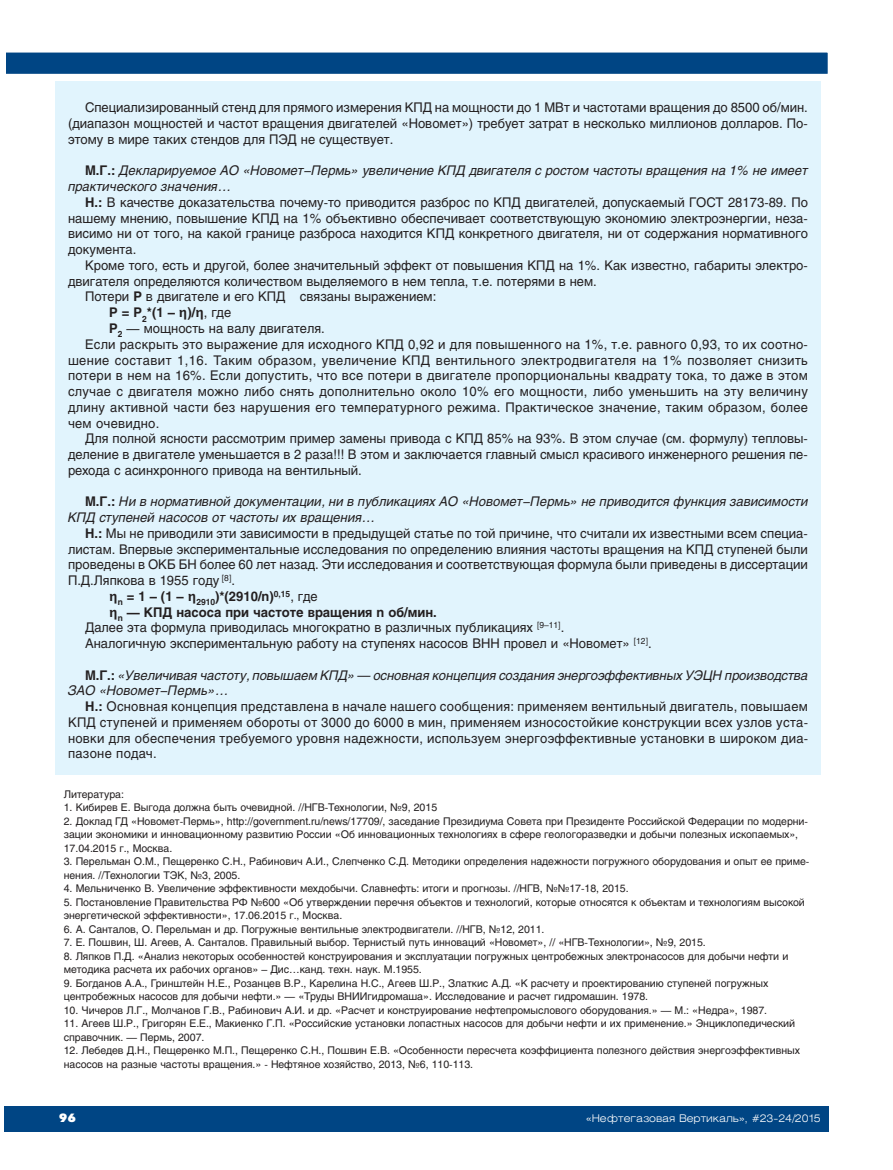
<style>
.page{position:relative;width:893px;height:1170px;background:#fff}
.page>*{position:absolute;margin:0;border:0;box-sizing:border-box;transform-origin:0 0}
.t1{font:13.2px/15.8px "Helios";color:#231f20;text-align:justify}
.t2{font:13.2px "Helios";letter-spacing:.02em;color:#231f20}
.t3{font:italic 13.2px/15.8px "Helios";color:#231f20}
.t4{font:13.2px "Helios";letter-spacing:.03em;color:#231f20}
.t5{font:700 13.2px "Helios";color:#231f20}
.t6{font:12px "Futura Futuris XC";color:#fff}
.t7{font:10.5px/13.5px "Helios";letter-spacing:-.005em;color:#231f20}
.t8{font:300 10.5px "Helios Ext";color:#fff}
.s1{font-weight:700;font-style:normal}
.s2{font-weight:700}
.s3{font-family:"Lucida Grande"}
.s4{font-weight:400}
</style>
<div class="page">
<div style="left:4px;top:1106px;width:825px;height:25px;background:#004584"></div>
<div style="left:6px;top:53px;width:822px;height:21px;background:#004584"></div>
<div style="left:4px;top:51px;width:825px;height:24px;border:2px solid #fff"></div>
<div style="left:55px;top:81px;width:766px;height:693px;background:#e1f4fd"></div>
<p class="t1" style="left:68px;top:101px;width:741px;text-indent:17px">Специализированный стенд для прямого измерения КПД на мощности до 1 МВт и частотами вращения до 8500 об/мин. (диапазон мощностей и частот вращения двигателей «Новомет») требует затрат в несколько миллионов долларов. По&shy;этому в мире таких стендов для ПЭД не существует.</p>
<p class="t3" style="left:68px;top:163px;width:741px;text-indent:17px"><span class="s1">М.Г.:</span> Декларируемое АО «Новомет−Пермь» увеличение КПД двигателя с ростом частоты вращения на 1% не имеет практического значения…</p>
<p class="t1" style="left:68px;top:196px;width:741px;text-indent:17px"><span class="s2">Н.:</span> В качестве доказательства почему-то приводится разброс по КПД двигателей, допускаемый ГОСТ 28173-89. По нашему мнению, повышение КПД на 1% объективно обеспечивает соответствующую экономию электроэнергии, неза&shy;висимо ни от того, на какой границе разброса находится КПД конкретного двигателя, ни от содержания нормативного документа.</p>
<p class="t1" style="left:85px;top:259px;width:724px">Кроме того, есть и другой, более значительный эффект от повышения КПД на 1%. Как известно, габариты электро-</p>
<p class="t1" style="left:68px;top:274px;width:530px">двигателя определяются количеством выделяемого в нем тепла, т.е. потерями в нем.</p>
<p class="t1" style="left:85px;top:290px;width:353px">Потери <span class="s2">Р</span> в двигателе и его КПД связаны выражением:</p>
<p class="t5" style="left:109px;top:307px;width:123px">Р = Р<sub>2</sub>*(1 – <span class="s3">η</span>)/<span class="s3">η</span><span class="s4">, где</span></p>
<p class="t1" style="left:109px;top:322px;width:217px"><span class="s2">Р</span><sub>2</sub> — мощность на валу двигателя.</p>
<p class="t2" style="left:85px;top:339px;width:724px">Если раскрыть это выражение для исходного КПД 0,92 и для повышенного на 1%, т.е. равного 0,93, то их соотно-</p>
<p class="t4" style="left:68px;top:355px;width:741px">шение составит 1,16. Таким образом, увеличение КПД вентильного электродвигателя на 1% позволяет снизить</p>
<p class="t2" style="left:68px;top:370px;width:741px">потери в нем на 16%. Если допустить, что все потери в двигателе пропорциональны квадрату тока, то даже в этом</p>
<p class="t2" style="left:68px;top:386px;width:741px">случае с двигателя можно либо снять дополнительно около 10% его мощности, либо уменьшить на эту величину</p>
<p class="t2" style="left:68px;top:402px;width:741px">длину активной части без нарушения его температурного режима. Практическое значение, таким образом, более</p>
<p class="t2" style="left:68px;top:418px;width:93px">чем очевидно.</p>
<p class="t1" style="left:85px;top:432px;width:724px">Для полной ясности рассмотрим пример замены привода с КПД 85% на 93%. В этом случае (см. формулу) тепловы-</p>
<p class="t1" style="left:68px;top:448px;width:741px">деление в двигателе уменьшается в 2 раза!!! В этом и заключается главный смысл красивого инженерного решения пе-</p>
<p class="t1" style="left:68px;top:463px;width:295px">рехода с асинхронного привода на вентильный.</p>
<p class="t3" style="left:68px;top:494px;width:741px;text-indent:17px"><span class="s1">М.Г.:</span> Ни в нормативной документации, ни в публикациях АО «Новомет−Пермь» не приводится функция зависимости<br>КПД ступеней насосов от частоты их вращения…</p>
<p class="t1" style="left:85px;top:526px;width:724px"><span class="s2">Н.:</span> Мы не приводили эти зависимости в предыдущей статье по той причине, что считали их известными всем специа-</p>
<p class="t1" style="left:68px;top:542px;width:741px">листам. Впервые экспериментальные исследования по определению влияния частоты вращения на КПД ступеней были</p>
<p class="t1" style="left:68px;top:558px;width:741px">проведены в ОКБ БН более 60 лет назад. Эти исследования и соответствующая формула были приведены в диссертации</p>
<p class="t1" style="left:68px;top:574px;width:168px">П.Д.Ляпкова в 1955 году <sup>[8]</sup>.</p>
<p class="t5" style="left:109px;top:591px;width:210px"><span class="s3">η</span><sub>n</sub> = 1 – (1 – <span class="s3">η</span><sub>2910</sub>)*(2910/n)<sup>0,15</sup><span class="s4">, где</span></p>
<p class="t5" style="left:109px;top:607px;width:329px"><span class="s3">η</span><sub>n</sub> — КПД насоса при частоте вращения n об/мин.</p>
<p class="t1" style="left:85px;top:621px;width:481px">Далее эта формула приводилась многократно в различных публикациях <sup>[9–11]</sup>.</p>
<p class="t1" style="left:85px;top:637px;width:568px">Аналогичную экспериментальную работу на ступенях насосов ВНН провел и «Новомет» <sup>[12]</sup>.</p>
<p class="t3" style="left:68px;top:667px;width:742px;text-indent:17px"><span class="s1">М.Г.:</span> «Увеличивая частоту, повышаем КПД» – основная концепция создания энергоэффективных УЭЦН производства<br>ЗАО «Новомет−Пермь»…</p>
<p class="t1" style="left:68px;top:700px;width:742px;text-indent:17px"><span class="s2">Н.:</span> Основная концепция представлена в начале нашего сообщения: применяем вентильный двигатель, повышаем КПД ступеней и применяем обороты от 3000 до 6000 в мин, применяем износостойкие конструкции всех узлов уста&shy;новки для обеспечения требуемого уровня надежности, используем энергоэффективные установки в широком диа&shy;пазоне подач.</p>
<p class="t7" style="left:64px;top:788px;width:62px">Литература:</p>
<p class="t7" style="left:64px;top:801px;width:375px">1. Кибирев Е. Выгода должна быть очевидной. //НГВ-Технологии, №9, 2015</p>
<p class="t7" style="left:64px;top:815px;width:746px">2. Доклад ГД «Новомет-Пермь», http://government.ru/news/17709/, заседание Президиума Совета при Президенте Российской Федерации по модерни&shy;зации экономики и инновационному развитию России «Об инновационных технологиях в сфере геологоразведки и добычи полезных ископаемых»,<br>17.04.2015 г., Москва.</p>
<p class="t7" style="left:64px;top:855px;width:747px">3. Перельман О.М., Пещеренко С.Н., Рабинович А.И., Слепченко С.Д. Методики определения надежности погружного оборудования и опыт ее приме&shy;нения. //Технологии ТЭК, №3, 2005.</p>
<p class="t7" style="left:64px;top:882px;width:566px">4. Мельниченко В. Увеличение эффективности мехдобычи. Славнефть: итоги и прогнозы. //НГВ, №№17-18, 2015.</p>
<p class="t7" style="left:64px;top:896px;width:743px">5. Постановление Правительства РФ №600 «Об утверждении перечня объектов и технологий, которые относятся к объектам и технологиям высокой энергетической эффективности», 17.06.2015 г., Москва.</p>
<p class="t7" style="left:64px;top:923px;width:482px">6. А. Санталов, О. Перельман и др. Погружные вентильные электродвигатели. //НГВ, №12, 2011.</p>
<p class="t7" style="left:64px;top:936px;width:644px">7. Е. Пошвин, Ш. Агеев, А. Санталов. Правильный выбор. Тернистый путь инноваций «Новомет», // «НГВ-Технологии», №9, 2015.</p>
<p class="t7" style="left:64px;top:950px;width:726px">8. Ляпков П.Д. «Анализ некоторых особенностей конструирования и эксплуатации погружных центробежных электронасосов для добычи нефти и методика расчета их рабочих органов» – Дис…канд. техн. наук. М.1955.</p>
<p class="t7" style="left:64px;top:977px;width:706px">9. Богданов А.А., Гринштейн Н.Е., Розанцев В.Р., Карелина Н.С., Агеев Ш.Р., Златкис А.Д. «К расчету и проектированию ступеней погружных центробежных насосов для добычи нефти.» — «Труды ВНИИгидромаша». Исследование и расчет гидромашин. 1978.</p>
<p class="t7" style="left:64px;top:1004px;width:705px">10. Чичеров Л.Г., Молчанов Г.В., Рабинович А.И. и др. «Расчет и конструирование нефтепромыслового оборудования.» — М.: «Недра», 1987.</p>
<p class="t7" style="left:64px;top:1017px;width:733px">11. Агеев Ш.Р., Григорян Е.Е., Макиенко Г.П. «Российские установки лопастных насосов для добычи нефти и их применение.» Энциклопедический справочник. — Пермь, 2007.</p>
<p class="t7" style="left:64px;top:1044px;width:738px">12. Лебедев Д.Н., Пещеренко М.П., Пещеренко С.Н., Пошвин Е.В. «Особенности пересчета коэффициента полезного действия энергоэффективных насосов на разные частоты вращения.» - Нефтяное хозяйство, 2013, №6, 110-113.</p>
<p class="t6" style="left:59px;top:1113px;width:18px">96</p>
<p class="t8" style="left:586px;top:1113px;width:236px">«Нефтегазовая Вертикаль», #23-24/2015</p>
</div>
